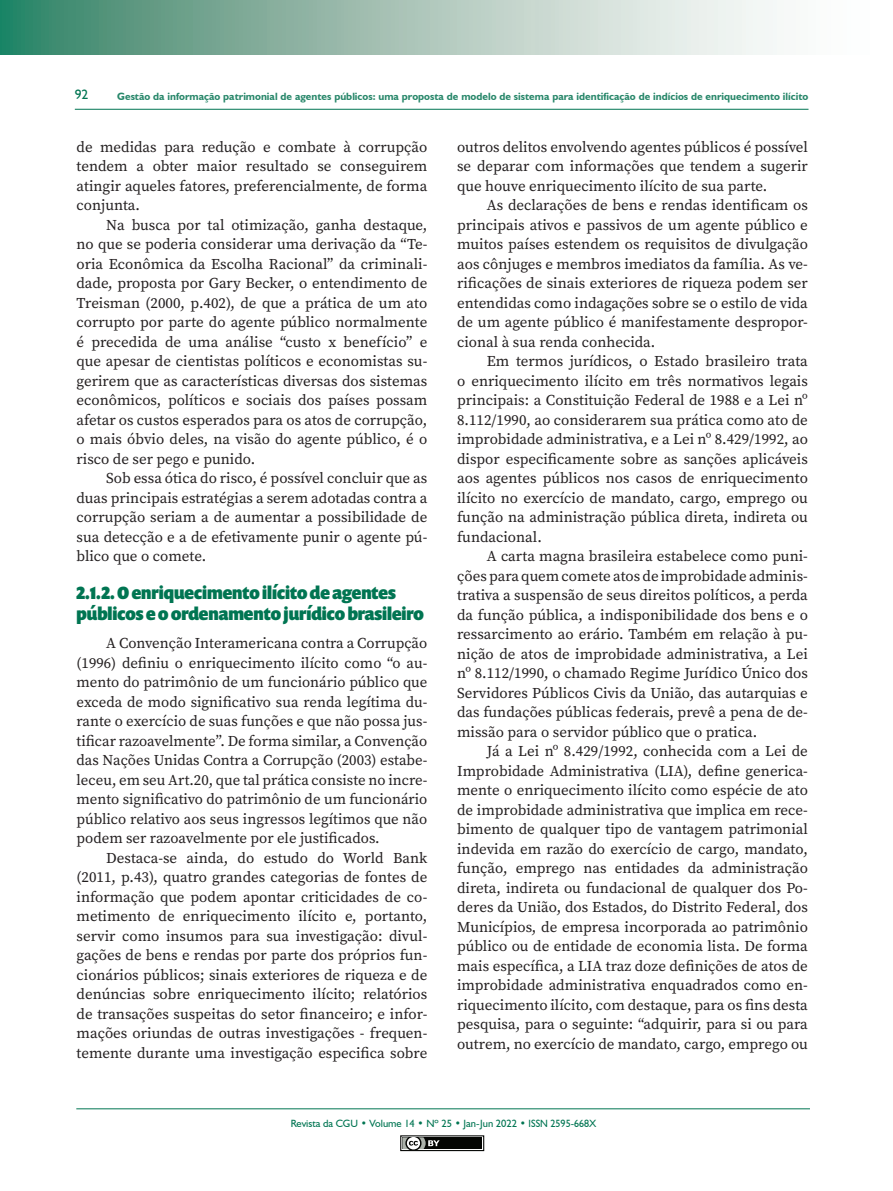
<style>
.page{position:relative;width:893px;height:1191px;background:#fff}
.page>*{position:absolute;margin:0;border:0;box-sizing:border-box;transform-origin:0 0}
.SUBTÍTULO_DUAS_COLUN{font:900 18px/21px "Prenton RP Cond";color:#007552}
.TEXTO_DUAS_COLUNAS{font:15px/19.5px "Source Serif Variable";color:#231f20;text-align:justify}
.t1{font:13.5px "Humanist 521 BT";color:#007552}
.t2{font:700 10.5px "Humanist 521 BT";color:#28876a}
.t3{font:10.5px "Humanist 521 BT";color:#007552}
</style>
<div class="page">
<svg style="left:0;top:0;width:777px;height:54px;background:#9ec0b2"></svg>
<hr style="left:75px;top:109px;width:733px;height:1px;background:#007552">
<hr style="left:76px;top:1108px;width:734px;height:1px;background:#007552">
<div style="left:400px;top:1135px;width:84px;height:16px;border:1px solid #040503"></div>
<div style="left:402px;top:1137px;width:80px;height:12px;background:#040503"></div>
<svg style="left:400px;top:1135px;width:40px;height:16px"></svg>
<p class="t1" style="left:75px;top:86px;width:15px">92</p>
<p class="t2" style="left:117px;top:90px;width:693px">Gestão da informação patrimonial de agentes públicos: uma proposta de modelo de sistema para identificação de indícios de enriquecimento ilícito</p>
<p class="TEXTO_DUAS_COLUNAS" style="left:77px;top:137px;width:352px">de medidas para redução e combate à corrupção tendem a obter maior resultado se conseguirem atingir aqueles fatores, preferencialmente, de forma conjunta.</p>
<p class="TEXTO_DUAS_COLUNAS" style="left:77px;top:215px;width:352px;text-indent:30px">Na busca por tal otimização, ganha destaque, no que se poderia considerar uma derivação da “Te&shy;oria Econômica da Escolha Racional” da criminali&shy;dade, proposta por Gary Becker, o entendimento de Treisman (2000, p.402), de que a prática de um ato corrupto por parte do agente público normalmente é precedida de uma análise “custo x benefício” e que apesar de cientistas políticos e economistas su&shy;gerirem que as características diversas dos sistemas econômicos, políticos e sociais dos países possam afetar os custos esperados para os atos de corrupção, o mais óbvio deles, na visão do agente público, é o risco de ser pego e punido.</p>
<p class="TEXTO_DUAS_COLUNAS" style="left:77px;top:468px;width:352px;text-indent:30px">Sob essa ótica do risco, é possível concluir que as duas principais estratégias a serem adotadas contra a corrupção seriam a de aumentar a possibilidade de sua detecção e a de efetivamente punir o agente pú&shy;blico que o comete.</p>
<p class="SUBTÍTULO_DUAS_COLUN" style="left:77px;top:582px;width:349px">2.1.2. O enriquecimento ilícito de agentes públicos e o ordenamento jurídico brasileiro</p>
<p class="TEXTO_DUAS_COLUNAS" style="left:77px;top:633px;width:352px;text-indent:30px">A Convenção Interamericana contra a Corrupção (1996) definiu o enriquecimento ilícito como “o au&shy;mento do patrimônio de um funcionário público que exceda de modo significativo sua renda legítima du&shy;rante o exercício de suas funções e que não possa jus&shy;tificar razoavelmente”. De forma similar, a Convenção das Nações Unidas Contra a Corrupção (2003) estabe&shy;leceu, em seu Art.20, que tal prática consiste no incre&shy;mento significativo do patrimônio de um funcionário público relativo aos seus ingressos legítimos que não podem ser razoavelmente por ele justificados.</p>
<p class="TEXTO_DUAS_COLUNAS" style="left:77px;top:848px;width:352px;text-indent:30px">Destaca-se ainda, do estudo do World Bank (2011, p.43), quatro grandes categorias de fontes de informação que podem apontar criticidades de co&shy;metimento de enriquecimento ilícito e, portanto, servir como insumos para sua investigação: divul&shy;gações de bens e rendas por parte dos próprios fun&shy;cionários públicos; sinais exteriores de riqueza e de denúncias sobre enriquecimento ilícito; relatórios de transações suspeitas do setor financeiro; e infor&shy;mações oriundas de outras investigações - frequen&shy;temente durante uma investigação especifica sobre</p>
<p class="TEXTO_DUAS_COLUNAS" style="left:457px;top:137px;width:352px">outros delitos envolvendo agentes públicos é possível se deparar com informações que tendem a sugerir que houve enriquecimento ilícito de sua parte.</p>
<p class="TEXTO_DUAS_COLUNAS" style="left:457px;top:195px;width:352px;text-indent:30px">As declarações de bens e rendas identificam os principais ativos e passivos de um agente público e muitos países estendem os requisitos de divulgação aos cônjuges e membros imediatos da família. As ve&shy;rificações de sinais exteriores de riqueza podem ser entendidas como indagações sobre se o estilo de vida de um agente público é manifestamente despropor&shy;cional à sua renda conhecida.</p>
<p class="TEXTO_DUAS_COLUNAS" style="left:457px;top:351px;width:352px;text-indent:30px">Em termos jurídicos, o Estado brasileiro trata o enriquecimento ilícito em três normativos legais principais: a Constituição Federal de 1988 e a Lei nº 8.112/1990, ao considerarem sua prática como ato de improbidade administrativa, e a Lei nº 8.429/1992, ao dispor especificamente sobre as sanções aplicáveis aos agentes públicos nos casos de enriquecimento ilícito no exercício de mandato, cargo, emprego ou função na administração pública direta, indireta ou fundacional.</p>
<p class="TEXTO_DUAS_COLUNAS" style="left:457px;top:546px;width:352px;text-indent:30px">A carta magna brasileira estabelece como puni&shy;ções para quem comete atos de improbidade adminis&shy;trativa a suspensão de seus direitos políticos, a perda da função pública, a indisponibilidade dos bens e o ressarcimento ao erário. Também em relação à pu&shy;nição de atos de improbidade administrativa, a Lei nº 8.112/1990, o chamado Regime Jurídico Único dos Servidores Públicos Civis da União, das autarquias e das fundações públicas federais, prevê a pena de de&shy;missão para o servidor público que o pratica.</p>
<p class="TEXTO_DUAS_COLUNAS" style="left:457px;top:741px;width:352px;text-indent:30px">Já a Lei nº 8.429/1992, conhecida com a Lei de Improbidade Administrativa (LIA), define generica&shy;mente o enriquecimento ilícito como espécie de ato de improbidade administrativa que implica em rece&shy;bimento de qualquer tipo de vantagem patrimonial indevida em razão do exercício de cargo, mandato, função, emprego nas entidades da administração direta, indireta ou fundacional de qualquer dos Po&shy;deres da União, dos Estados, do Distrito Federal, dos Municípios, de empresa incorporada ao patrimônio público ou de entidade de economia lista. De forma mais específica, a LIA traz doze definições de atos de improbidade administrativa enquadrados como en&shy;riquecimento ilícito, com destaque, para os fins desta pesquisa, para o seguinte: “adquirir, para si ou para outrem, no exercício de mandato, cargo, emprego ou</p>
<p class="t3" style="left:291px;top:1116px;width:307px">Revista da CGU • Volume 14 • Nº 25 • Jan-Jun 2022 • ISSN 2595-668X</p>
</div>
